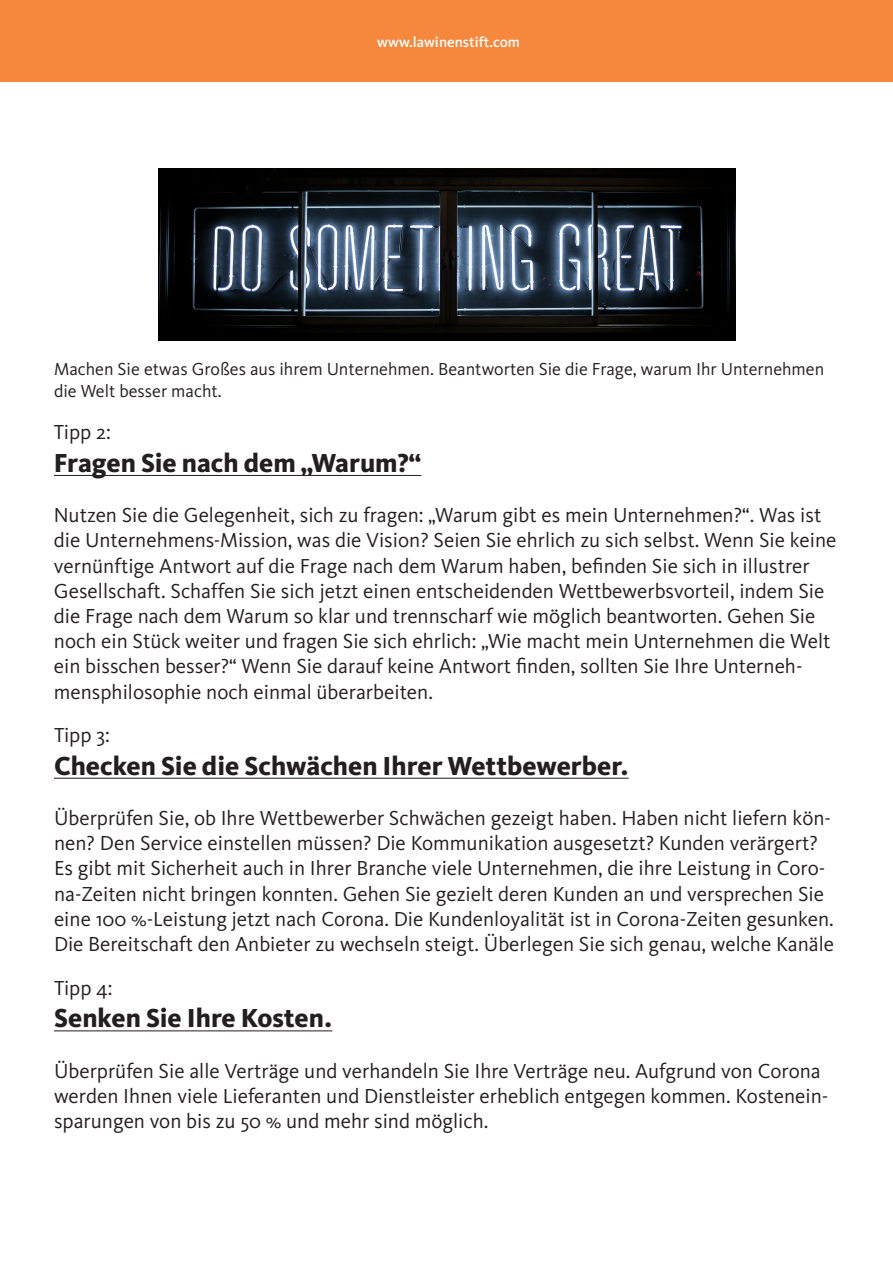
<style>
.page{position:relative;width:893px;height:1263px;background:#fff}
.page>*{position:absolute;margin:0;border:0;box-sizing:border-box;transform-origin:0 0}
.t1{font:800 27px "Kievit";color:#231f20}
.t2{font:21px/25.2px "Kievit";color:#231f20}
.t3{font:18px/21.6px "Kievit";color:#231f20}
.T2{font:500 15px "Kievit";color:#fff}
</style>
<div class="page">
<div style="left:0;top:0;width:893px;height:81px;background:#f5883d"></div>
<hr style="left:54px;top:475px;width:367px;height:1px;background:#231f20">
<hr style="left:54px;top:778px;width:575px;height:1px;background:#231f20">
<hr style="left:54px;top:1030px;width:278px;height:1px;background:#231f20">
<img style="left:158px;top:169px;width:578px;height:171px">
<p class="T2" style="left:377px;top:33px;width:144px">www.lawinenstift.com</p>
<p class="t3" style="left:54px;top:358px;width:772px">Machen Sie etwas Großes aus ihrem Unternehmen. Beantworten Sie die Frage, warum Ihr Unternehmen die Welt besser macht.</p>
<p class="t2" style="left:54px;top:420px;width:59px">Tipp 2:</p>
<p class="t1" style="left:54px;top:447px;width:369px">Fragen Sie nach dem „Warum?“</p>
<p class="t2" style="left:54px;top:503px;width:784px">Nutzen Sie die Gelegenheit, sich zu fragen: „Warum gibt es mein Unternehmen?“. Was ist die Unternehmens-Mission, was die Vision? Seien Sie ehrlich zu sich selbst. Wenn Sie keine vernünftige Antwort auf die Frage nach dem Warum haben, befinden Sie sich in illustrer Gesellschaft. Schaffen Sie sich jetzt einen entscheidenden Wettbewerbsvorteil, indem Sie die Frage nach dem Warum so klar und trennscharf wie möglich beantworten. Gehen Sie noch ein Stück weiter und fragen Sie sich ehrlich: „Wie macht mein Unternehmen die Welt ein bisschen besser?“ Wenn Sie darauf keine Antwort finden, sollten Sie Ihre Unterneh&shy;mensphilosophie noch einmal überarbeiten.</p>
<p class="t2" style="left:54px;top:723px;width:57px">Tipp 3:</p>
<p class="t1" style="left:54px;top:749px;width:576px">Checken Sie die Schwächen Ihrer Wettbewerber.</p>
<p class="t2" style="left:54px;top:806px;width:782px">Überprüfen Sie, ob Ihre Wettbewerber Schwächen gezeigt haben. Haben nicht liefern kön&shy;nen? Den Service einstellen müssen? Die Kommunikation ausgesetzt? Kunden verärgert?<br>Es gibt mit Sicherheit auch in Ihrer Branche viele Unternehmen, die ihre Leistung in Coro&shy;na-Zeiten nicht bringen konnten. Gehen Sie gezielt deren Kunden an und versprechen Sie eine 100 %-Leistung jetzt nach Corona. Die Kundenloyalität ist in Corona-Zeiten gesunken.<br>Die Bereitschaft den Anbieter zu wechseln steigt. Überlegen Sie sich genau, welche Kanäle</p>
<p class="t2" style="left:54px;top:975px;width:60px">Tipp 4:</p>
<p class="t1" style="left:54px;top:1002px;width:280px">Senken Sie Ihre Kosten.</p>
<p class="t2" style="left:54px;top:1058px;width:776px">Überprüfen Sie alle Verträge und verhandeln Sie Ihre Verträge neu. Aufgrund von Corona werden Ihnen viele Lieferanten und Dienstleister erheblich entgegen kommen. Kostenein&shy;sparungen von bis zu 50 % und mehr sind möglich.</p>
</div>
